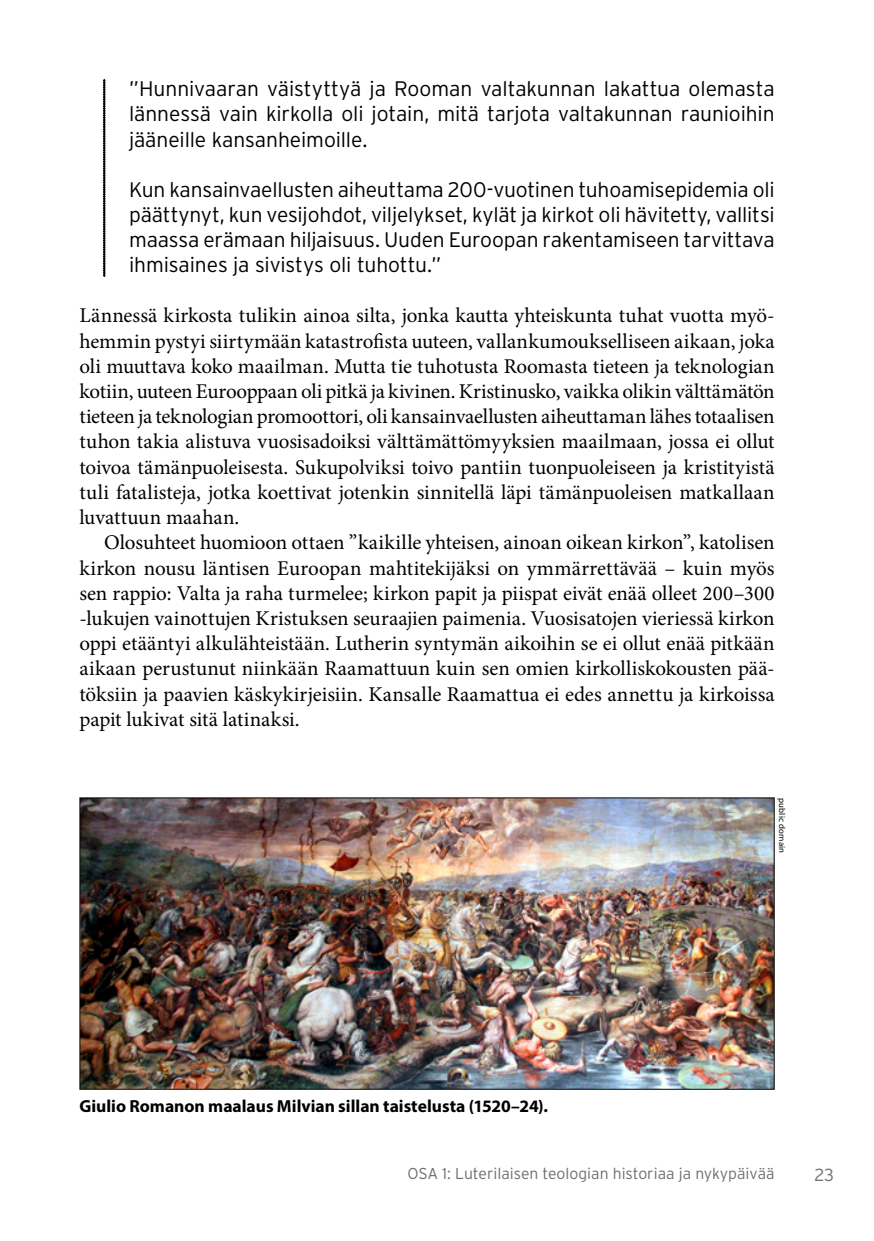
<style>
.page{position:relative;width:874px;height:1241px;background:#fff}
.page>*{position:absolute;margin:0;border:0;box-sizing:border-box;transform-origin:0 0}
.t1{font:21px/25.2px "Minion Pro";color:#000;text-align:justify}
.t2{font:300 21px/25.2px "Interstate";letter-spacing:-.005em;color:#000;text-align:justify}
.t3{font:700 17.5px "Myriad Pro";color:#000}
.t4{font:300 17.5px "Interstate";color:#6e6e6e}
.t5{font:300 15.75px "Interstate";color:#6e6e6e}
.t6{font:8.75px "Myriad Pro";letter-spacing:.025em;color:#000}
</style>
<div class="page">
<svg style="left:103px;top:79px;width:2px;height:197px"></svg>
<img style="left:79px;top:797px;width:695px;height:292px">
<p class="t2" style="left:129px;top:76px;width:646px">”Hunnivaaran väistyttyä ja Rooman valtakunnan lakattua olemasta lännessä vain kirkolla oli jotain, mitä tarjota valtakunnan raunioihin jääneille kansanheimoille.</p>
<p class="t2" style="left:129px;top:176px;width:646px">Kun kansainvaellusten aiheuttama 200-vuotinen tuhoamisepidemia oli päättynyt, kun vesijohdot, viljelykset, kylät ja kirkot oli hävitetty, vallitsi maassa erämaan hiljaisuus. Uuden Euroopan rakentamiseen tarvittava ihmisaines ja sivistys oli tuhottu.”</p>
<p class="t1" style="left:79px;top:303px;width:696px">Lännessä kirkosta tulikin ainoa silta, jonka kautta yhteiskunta tuhat vuotta myö&shy;hemmin pystyi siirtymään katastrofista uuteen, vallankumoukselliseen aikaan, joka oli muuttava koko maailman. Mutta tie tuhotusta Roomasta tieteen ja teknologian kotiin, uuteen Eurooppaan oli pitkä ja kivinen. Kristinusko, vaikka olikin välttämätön tieteen ja teknologian promoottori, oli kansainvaellusten aiheuttaman lähes totaalisen tuhon takia alistuva vuosisadoiksi välttämättömyyksien maailmaan, jossa ei ollut toivoa tämänpuoleisesta. Sukupolviksi toivo pantiin tuonpuoleiseen ja kristityistä tuli fatalisteja, jotka koettivat jotenkin sinnitellä läpi tämänpuoleisen matkallaan luvattuun maahan.</p>
<p class="t1" style="left:79px;top:530px;width:696px;text-indent:25px">Olosuhteet huomioon ottaen ”kaikille yhteisen, ainoan oikean kirkon”, katolisen kirkon nousu läntisen Euroopan mahtitekijäksi on ymmärrettävää – kuin myös sen rappio: Valta ja raha turmelee; kirkon papit ja piispat eivät enää olleet 200–300 -lukujen vainottujen Kristuksen seuraajien paimenia. Vuosisatojen vieriessä kirkon oppi etääntyi alkulähteistään. Lutherin syntymän aikoihin se ei ollut enää pitkään aikaan perustunut niinkään Raamattuun kuin sen omien kirkolliskokousten pää&shy;töksiin ja paavien käskykirjeisiin. Kansalle Raamattua ei edes annettu ja kirkoissa papit lukivat sitä latinaksi.</p>
<p class="t3" style="left:79px;top:1094px;width:470px">Giulio Romanon maalaus Milvian sillan taistelusta (1520–24).</p>
<p class="t6" style="left:787px;top:797px;width:56px;rotate:90deg">public domain</p>
<p class="t5" style="left:407px;top:1164px;width:368px">OSA 1: Luterilaisen teologian historiaa ja nykypäivää</p>
<p class="t4" style="left:814px;top:1164px;width:21px">23</p>
</div>
